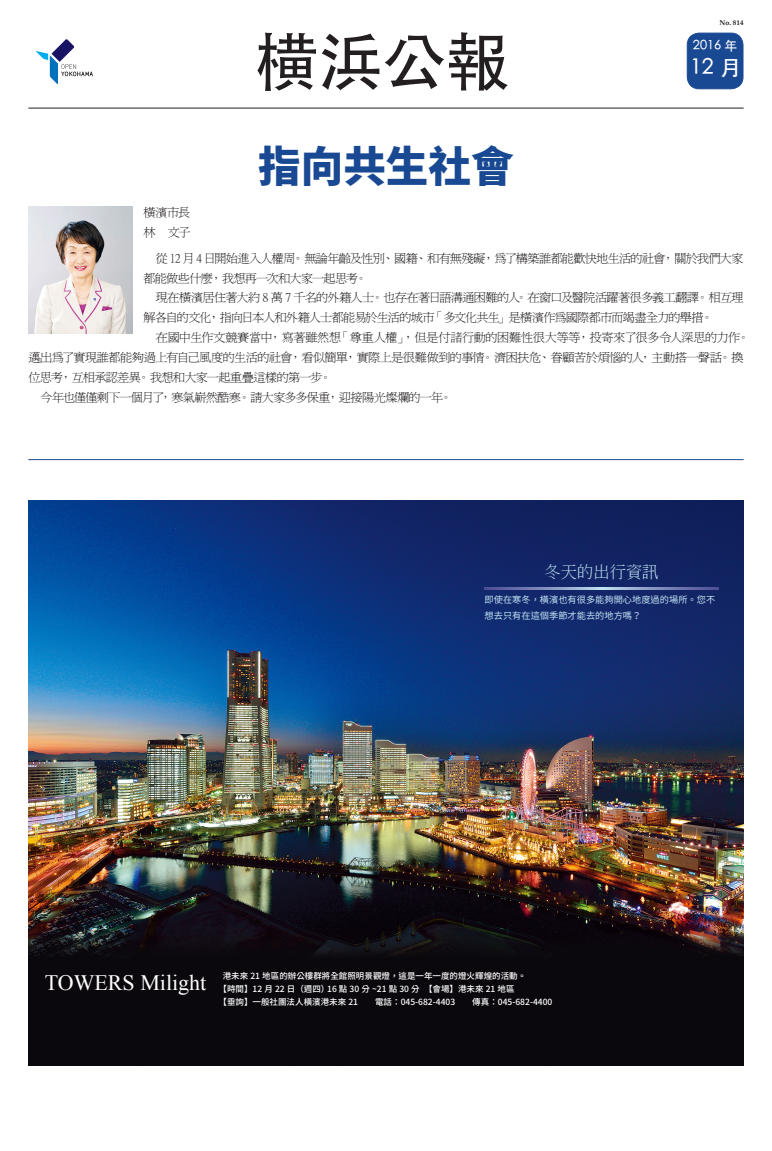
<style>
.page{position:relative;width:772px;height:1151px;background:#fff}
.page>*{position:absolute;margin:0;border:0;box-sizing:border-box;transform-origin:0 0}
.t1{font:500 63.8px "ST Heiti TC";color:#231f20}
.t2{font:900 42.5px "Noto Sans CJ Ktc";color:#194993}
.t3{font:22px "Times New Roman";color:#fff}
.t4{font:500 21.3px "ST Heiti TC";color:#fff}
.t5{font:300 16.3px "Adobe Ming Std";color:#c4e5f4}
.t6{font:500 12.8px "ST Heiti TC";color:#fff}
.t7{font:12px/19.8px "Ming Li U";letter-spacing:-.045em;color:#231f20}
.t8{font:9.2px/16.1px "Noto Sans CJ Ktc";color:#c4e5f4}
.t9{font:500 8.5px "Noto Sans CJ Ktc";color:#fff}
.t10{font:700 7.1px "Palatino";color:#231f20}
</style>
<div class="page">
<img style="left:28px;top:207px;width:104px;height:127px">
<hr style="left:28px;top:108px;width:715px;height:1px;background:#231f20">
<svg style="left:36px;top:39px;width:57px;height:45px"></svg>
<div style="left:686px;top:33px;width:56px;height:56px;background:#194993;border-radius:12px"></div>
<div style="left:686px;top:33px;width:57px;height:56px;border:1px solid #194993;border-radius:12px"></div>
<hr style="left:28px;top:459px;width:715px;height:1px;background:#194993">
<img style="left:28px;top:501px;width:715px;height:565px">
<svg style="left:484px;top:588px;width:234px;height:1px"></svg>
<p class="t10" style="left:719px;top:17px;width:26px">No. 814</p>
<p class="t1" style="left:255px;top:26px;width:257px">横浜公報</p>
<p class="t6" style="left:692px;top:39px;width:46px">2016 年</p>
<p class="t4" style="left:689px;top:56px;width:52px">12 月</p>
<p class="t2" style="left:258px;top:142px;width:257px">指向共生社會</p>
<p class="t7" style="left:143px;top:203px;width:48px">橫濱市長</p>
<p class="t7" style="left:143px;top:223px;width:48px">林 文子</p>
<p class="t7" style="left:143px;top:248px;width:601px">　從 12 月 4 日開始進入人權周。無論年齡及性別、國籍、和有無殘礙，為了構築誰都能歡快地生活的社會，關於我們大家都能做些什麼，我想再一次和大家一起思考。</p>
<p class="t7" style="left:143px;top:288px;width:601px">　現在橫濱居住著大約 8 萬 7 千名的外籍人士。也存在著日語溝通困難的人。在窗口及醫院活躍著很多義工翻譯。相互理解各自的文化，指向日本人和外籍人士都能易於生活的城市「多文化共生」是橫濱作為國際都市而竭盡全力的舉措。</p>
<p class="t7" style="left:28px;top:328px;width:722px;text-indent:115px">　在國中生作文競賽當中，寫著雖然想「尊重人權」，但是付諸行動的困難性很大等等，投寄來了很多令人深思的力作。邁出為了實現誰都能夠過上有自己風度的生活的社會，看似簡單，實際上是很難做到的事情。濟困扶危、眷顧苦於煩惱的人，主動搭一聲話。換位思考，互相承認差異。我想和大家一起重疊這樣的第一步。</p>
<p class="t7" style="left:28px;top:387px;width:425px">　今年也僅僅剩下一個月了，寒氣嶄然酷寒。請大家多多保重，迎接陽光燦爛的一年。</p>
<p class="t5" style="left:544px;top:563px;width:116px">冬天的出行資訊</p>
<p class="t8" style="left:484px;top:592px;width:232px">即使在寒冬，橫濱也有很多能夠開心地度過的場所。您不想去只有在這個季節才能去的地方嗎？</p>
<p class="t3" style="left:45px;top:968px;width:163px">TOWERS Milight</p>
<p class="t9" style="left:223px;top:971px;width:305px">港未來 21 地區的辦公樓群將全館照明景觀燈，這是一年一度的燈火輝煌的活動。</p>
<p class="t9" style="left:218px;top:984px;width:297px">【時間】12 月 22 日（週四）16 點 30 分 ~21 點 30 分　【會場】港未來 21 地區</p>
<p class="t9" style="left:218px;top:997px;width:335px">【垂詢】一般社團法人橫濱港未來 21　　電話：045-682-4403　　傳真：045-682-4400</p>
</div>
